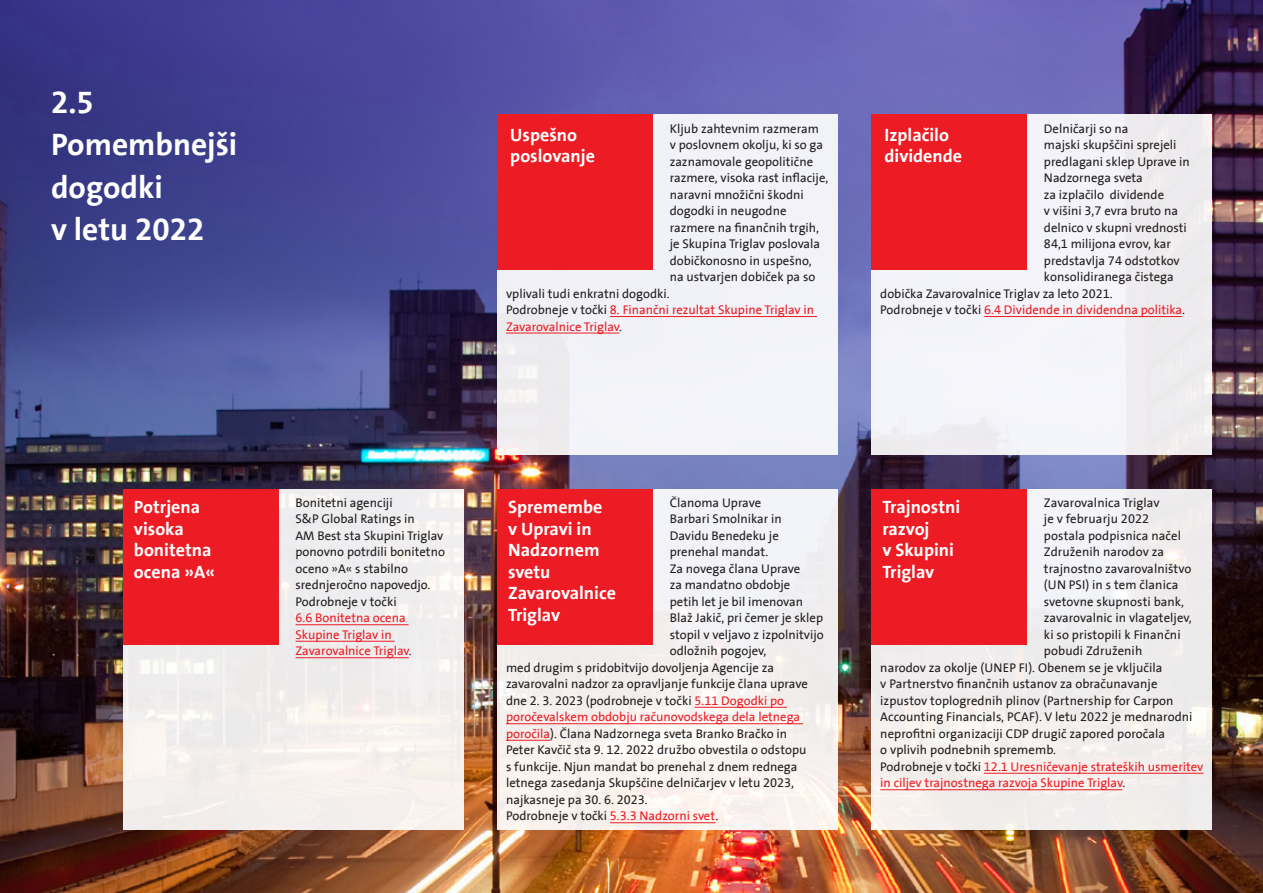
<style>
.page{position:relative;width:1263px;height:893px;background:#fff}
.page>*{position:absolute;margin:0;border:0;box-sizing:border-box;transform-origin:0 0}
.t1{font:700 31.5px/42.5px "Triglav The Sans";color:#fff}
.t2{font:700 18px/21.6px "Triglav The Sans";color:#fff}
.t3{font:12.75px/16.5px "Triglav The Sans";color:#231f20}
.t4{font:12.75px/16.5px "Triglav The Sans";color:#ed1c24}
.s1{color:#231f20}
.s2{color:#ed1c24}
</style>
<div class="page">
<img style="left:0;top:0;width:1263px;height:893px">
<div style="left:872px;top:489px;width:340px;height:340px;background:#f0eded"></div>
<div style="left:872px;top:115px;width:340px;height:340px;background:linear-gradient(to right,#f5f6fc,#efeef1)"></div>
<div style="left:497px;top:489px;width:341px;height:340px;background:#f4f3ef"></div>
<div style="left:497px;top:115px;width:341px;height:340px;background:#f2f2f8"></div>
<div style="left:123px;top:489px;width:340px;height:340px;background:#f1eeee"></div>
<hr style="left:694px;top:707px;width:93px;height:1px;background:#ed1c24">
<hr style="left:506px;top:723px;width:297px;height:1px;background:#ed1c24">
<hr style="left:506px;top:740px;width:44px;height:1px;background:#ed1c24">
<hr style="left:610px;top:822px;width:105px;height:1px;background:#ed1c24">
<hr style="left:984px;top:773px;width:219px;height:1px;background:#ed1c24">
<hr style="left:880px;top:789px;width:242px;height:1px;background:#ed1c24">
<hr style="left:296px;top:624px;width:113px;height:1px;background:#ed1c24">
<hr style="left:296px;top:641px;width:98px;height:1px;background:#ed1c24">
<hr style="left:296px;top:657px;width:113px;height:1px;background:#ed1c24">
<hr style="left:984px;top:316px;width:198px;height:1px;background:#ed1c24">
<hr style="left:610px;top:316px;width:207px;height:1px;background:#ed1c24">
<hr style="left:506px;top:333px;width:113px;height:1px;background:#ed1c24">
<div style="left:497px;top:115px;width:156px;height:155px;background:#ed1c24"></div>
<div style="left:872px;top:115px;width:155px;height:155px;background:#ed1c24"></div>
<div style="left:497px;top:489px;width:156px;height:155px;background:#ed1c24"></div>
<div style="left:872px;top:489px;width:155px;height:155px;background:#ed1c24"></div>
<div style="left:123px;top:489px;width:156px;height:155px;background:#ed1c24"></div>
<h1 class="t1" style="left:51px;top:81px;width:188px">2.5<br>Pomembnejši dogodki<br>v letu 2022</h1>
<p class="t3" style="left:1044px;top:121px;width:86px">Delničarji so na</p>
<p class="t3" style="left:1044px;top:137px;width:134px">majski skupščini sprejeli</p>
<p class="t3" style="left:1044px;top:154px;width:147px">predlagani sklep Uprave in</p>
<p class="t3" style="left:1044px;top:170px;width:100px">Nadzornega sveta</p>
<p class="t3" style="left:1044px;top:187px;width:122px">za izplačilo dividende</p>
<p class="t3" style="left:1044px;top:203px;width:136px">v višini 3,7 evra bruto na</p>
<p class="t3" style="left:1044px;top:219px;width:144px">delnico v skupni vrednosti</p>
<p class="t3" style="left:1044px;top:236px;width:128px">84,1 milijona evrov, kar</p>
<p class="t3" style="left:1044px;top:252px;width:137px">predstavlja 74 odstotkov</p>
<p class="t3" style="left:1044px;top:269px;width:131px">konsolidiranega čistega</p>
<p class="t3" style="left:880px;top:285px;width:234px">dobička Zavarovalnice Triglav za leto 2021.</p>
<p class="t4" style="left:880px;top:302px;width:306px"><span class="s1">Podrobneje v točki</span> 6.4 Dividende in dividendna politika<span class="s1">.</span></p>
<p class="t3" style="left:670px;top:121px;width:160px">Kljub zahtevnim razmeram<br>v poslovnem okolju, ki so ga zaznamovale geopolitične razmere, visoka rast inflacije, naravni množični škodni dogodki in neugodne razmere na finančnih trgih, je Skupina Triglav poslovala dobičkonosno in uspešno, na ustvarjen dobiček pa so</p>
<p class="t4" style="left:506px;top:285px;width:310px"><span class="s1">vplivali tudi enkratni dogodki.<br>Podrobneje v točki</span> 8. Finančni rezultat Skupine Triglav in<br>Zavarovalnice Triglav<span class="s1">.</span></p>
<h2 class="t2" style="left:510px;top:124px;width:86px">Uspešno poslovanje</h2>
<h2 class="t2" style="left:884px;top:124px;width:79px">Izplačilo dividende</h2>
<h2 class="t2" style="left:134px;top:496px;width:82px">Potrjena visoka bonitetna ocena »A«</h2>
<p class="t3" style="left:296px;top:495px;width:151px">Bonitetni agenciji<br>S&amp;P Global Ratings in<br>AM Best sta Skupini Triglav ponovno potrdili bonitetno oceno »A« s stabilno srednjeročno napovedjo.<br>Podrobneje v točki</p>
<p class="t4" style="left:296px;top:610px;width:118px">6.6 Bonitetna ocena<br>Skupine Triglav in<br>Zavarovalnice Triglav<span class="s1">.</span></p>
<p class="t3" style="left:670px;top:495px;width:93px">Članoma Uprave</p>
<p class="t3" style="left:670px;top:511px;width:113px">Barbari Smolnikar in</p>
<p class="t3" style="left:670px;top:528px;width:111px">Davidu Benedeku je</p>
<p class="t3" style="left:670px;top:544px;width:100px">prenehal mandat.</p>
<p class="t3" style="left:670px;top:561px;width:132px">Za novega člana Uprave</p>
<p class="t3" style="left:670px;top:577px;width:122px">za mandatno obdobje</p>
<p class="t3" style="left:670px;top:594px;width:135px">petih let je bil imenovan</p>
<p class="t3" style="left:670px;top:610px;width:155px">Blaž Jakič, pri čemer je sklep</p>
<p class="t3" style="left:670px;top:627px;width:155px">stopil v veljavo z izpolnitvijo</p>
<p class="t3" style="left:670px;top:643px;width:98px">odložnih pogojev,</p>
<p class="t3" style="left:506px;top:660px;width:269px">med drugim s pridobitvijo dovoljenja Agencije za</p>
<p class="t3" style="left:506px;top:676px;width:303px">zavarovalni nadzor za opravljanje funkcije člana uprave</p>
<p class="t3" style="left:506px;top:693px;width:280px">dne 2. 3. 2023 (podrobneje v točki <span class="s2">5.11 Dogodki po</span></p>
<p class="t4" style="left:506px;top:709px;width:296px">poročevalskem obdobju računovodskega dela letnega</p>
<p class="t3" style="left:506px;top:726px;width:283px"><span class="s2">poročila</span>). Člana Nadzornega sveta Branko Bračko in</p>
<p class="t3" style="left:506px;top:742px;width:302px">Peter Kavčič sta 9. 12. 2022 družbo obvestila o odstopu</p>
<p class="t3" style="left:506px;top:759px;width:293px">s funkcije. Njun mandat bo prenehal z dnem rednega</p>
<p class="t3" style="left:506px;top:775px;width:290px">letnega zasedanja Skupščine delničarjev v letu 2023,</p>
<p class="t3" style="left:506px;top:792px;width:143px">najkasneje pa 30. 6. 2023.</p>
<p class="t3" style="left:506px;top:808px;width:214px">Podrobneje v točki <span class="s2">5.3.3 Nadzorni svet</span>.</p>
<p class="t3" style="left:1044px;top:495px;width:117px">Zavarovalnica Triglav</p>
<p class="t3" style="left:1044px;top:511px;width:107px">je v februarju 2022</p>
<p class="t3" style="left:1044px;top:528px;width:138px">postala podpisnica načel</p>
<p class="t3" style="left:1044px;top:544px;width:122px">Združenih narodov za</p>
<p class="t3" style="left:1044px;top:561px;width:149px">trajnostno zavarovalništvo</p>
<p class="t3" style="left:1044px;top:577px;width:136px">(UN PSI) in s tem članica</p>
<p class="t3" style="left:1044px;top:594px;width:142px">svetovne skupnosti bank,</p>
<p class="t3" style="left:1044px;top:610px;width:149px">zavarovalnic in vlagateljev,</p>
<p class="t3" style="left:1044px;top:627px;width:138px">ki so pristopili k Finančni</p>
<p class="t3" style="left:1044px;top:643px;width:100px">pobudi Združenih</p>
<p class="t3" style="left:880px;top:660px;width:284px">narodov za okolje (UNEP FI). Obenem se je vključila</p>
<p class="t3" style="left:880px;top:676px;width:279px">v Partnerstvo finančnih ustanov za obračunavanje</p>
<p class="t3" style="left:880px;top:693px;width:295px">izpustov toplogrednih plinov (Partnership for Carpon</p>
<p class="t3" style="left:880px;top:709px;width:314px">Accounting Financials, PCAF). V letu 2022 je mednarodni</p>
<p class="t3" style="left:880px;top:726px;width:286px">neprofitni organizaciji CDP drugič zapored poročala</p>
<p class="t3" style="left:880px;top:742px;width:177px">o vplivih podnebnih sprememb.</p>
<p class="t4" style="left:880px;top:759px;width:325px"><span class="s1">Podrobneje v točki</span> 12.1 Uresničevanje strateških usmeritev</p>
<p class="t4" style="left:880px;top:775px;width:247px">in ciljev trajnostnega razvoja Skupine Triglav<span class="s1">.</span></p>
<h2 class="t2" style="left:508px;top:496px;width:109px">Spremembe v Upravi in<br>Nadzornem svetu<br>Zavarovalnice<br>Triglav</h2>
<h2 class="t2" style="left:882px;top:496px;width:79px">Trajnostni razvoj<br>v Skupini<br>Triglav</h2>
</div>
